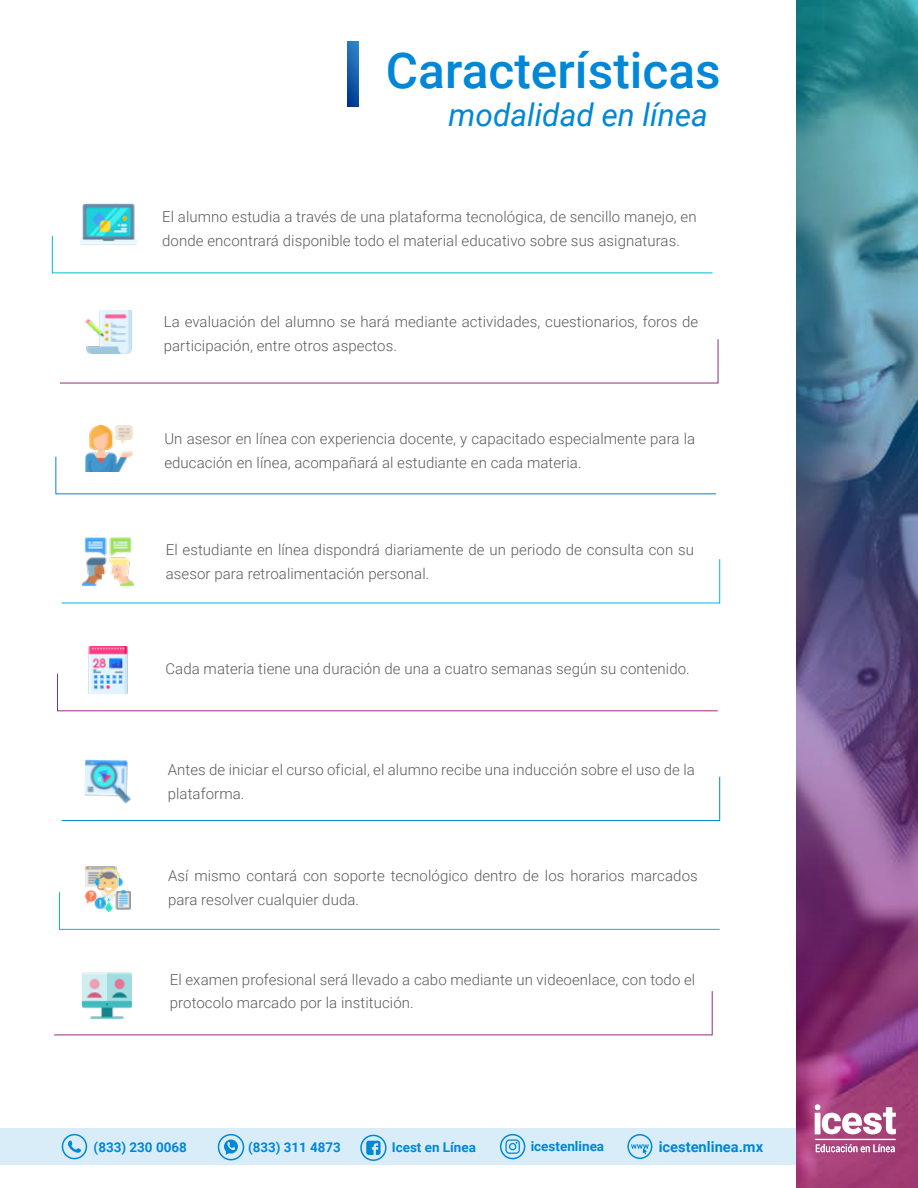
<style>
.page{position:relative;width:918px;height:1188px;background:#fff}
.page>*{position:absolute;margin:0;border:0;box-sizing:border-box;transform-origin:0 0}
.t1{font:500 49.5px "Roboto";color:#0087d8}
.t2{font:italic 31.5px "Roboto";color:#0087d8}
.t3{font:300 15px/23.9px "Roboto";letter-spacing:.005em;color:#595b5b}
.t4{font:700 14.7px "Roboto";color:#0087d8}
.t5{font:700 13.5px "Roboto";color:#0087d8}
.t6{font:700 13.35px "Roboto";color:#0087d8}
</style>
<div class="page">
<img style="left:796px;top:0;width:122px;height:1188px">
<svg style="left:816px;top:1144px;width:79px;height:8px"></svg>
<hr style="left:815px;top:1139px;width:81px;height:1px;background:#fff">
<svg style="left:815px;top:1104px;width:81px;height:30px"></svg>
<svg style="left:348px;top:42px;width:11px;height:65px"></svg>
<div style="left:0;top:1128px;width:795px;height:37px;background:#d9edf9"></div>
<div style="left:360px;top:1135px;width:27px;height:26px;border:2px solid #0087d8;border-radius:50%"></div>
<svg style="left:366px;top:1141px;width:15px;height:14px"></svg>
<div style="left:218px;top:1134px;width:26px;height:26px;border:2px solid #0087d8;border-radius:50%"></div>
<svg style="left:224px;top:1140px;width:14px;height:15px"></svg>
<div style="left:62px;top:1134px;width:25px;height:25px;border:2px solid #0087d8;border-radius:50%"></div>
<svg style="left:68px;top:1141px;width:13px;height:12px"></svg>
<svg style="left:505px;top:1139px;width:15px;height:15px"></svg>
<div style="left:500px;top:1134px;width:25px;height:25px;border:2px solid #0087d8;border-radius:50%"></div>
<svg style="left:627px;top:1134px;width:25px;height:25px"></svg>
<svg style="left:54px;top:990px;width:659px;height:46px"></svg>
<svg style="left:61px;top:776px;width:659px;height:45px"></svg>
<svg style="left:61px;top:559px;width:659px;height:45px"></svg>
<svg style="left:59px;top:891px;width:661px;height:39px"></svg>
<svg style="left:57px;top:673px;width:661px;height:39px"></svg>
<svg style="left:60px;top:339px;width:659px;height:45px"></svg>
<svg style="left:55px;top:456px;width:662px;height:39px"></svg>
<svg style="left:52px;top:235px;width:661px;height:39px"></svg>
<img style="left:80px;top:203px;width:56px;height:51px">
<img style="left:83px;top:310px;width:51px;height:43px">
<img style="left:86px;top:425px;width:46px;height:47px">
<img style="left:85px;top:647px;width:46px;height:46px">
<img style="left:83px;top:537px;width:50px;height:50px">
<img style="left:84px;top:759px;width:47px;height:46px">
<img style="left:85px;top:867px;width:45px;height:45px">
<img style="left:83px;top:972px;width:49px;height:48px">
<h1 class="t1" style="left:386px;top:36px;width:336px">Características</h1>
<h2 class="t2" style="left:448px;top:92px;width:261px">modalidad en línea</h2>
<p class="t3" style="left:162px;top:204px;width:536px">El alumno estudia a través de una plataforma tecnológica, de sencillo manejo, en donde encontrará disponible todo el material educativo sobre sus asignaturas.</p>
<p class="t3" style="left:164px;top:310px;width:536px">La evaluación del alumno se hará mediante actividades, cuestionarios, foros de participación, entre otros aspectos.</p>
<p class="t3" style="left:164px;top:426px;width:532px">Un asesor en línea con experiencia docente, y capacitado especialmente para la educación en línea, acompañará al estudiante en cada materia.</p>
<p class="t3" style="left:166px;top:537px;width:530px">El estudiante en línea dispondrá diariamente de un periodo de consulta con su asesor para retroalimentación personal.</p>
<p class="t3" style="left:165px;top:656px;width:526px">Cada materia tiene una duración de una a cuatro semanas según su contenido.</p>
<p class="t3" style="left:168px;top:757px;width:529px">Antes de iniciar el curso oficial, el alumno recibe una inducción sobre el uso de la plataforma.</p>
<p class="t3" style="left:168px;top:864px;width:531px">Así mismo contará con soporte tecnológico dentro de los horarios marcados para resolver cualquier duda.</p>
<p class="t3" style="left:170px;top:967px;width:527px">El examen profesional será llevado a cabo mediante un videoenlace, con todo el protocolo marcado por la institución.</p>
<p class="t5" style="left:94px;top:1138px;width:95px">(833) 230 0068</p>
<p class="t6" style="left:248px;top:1138px;width:94px">(833) 311 4873</p>
<p class="t5" style="left:392px;top:1138px;width:86px">Icest en Línea</p>
<p class="t5" style="left:531px;top:1137px;width:75px">icestenlinea</p>
<p class="t4" style="left:659px;top:1136px;width:106px">icestenlinea.mx</p>
</div>
